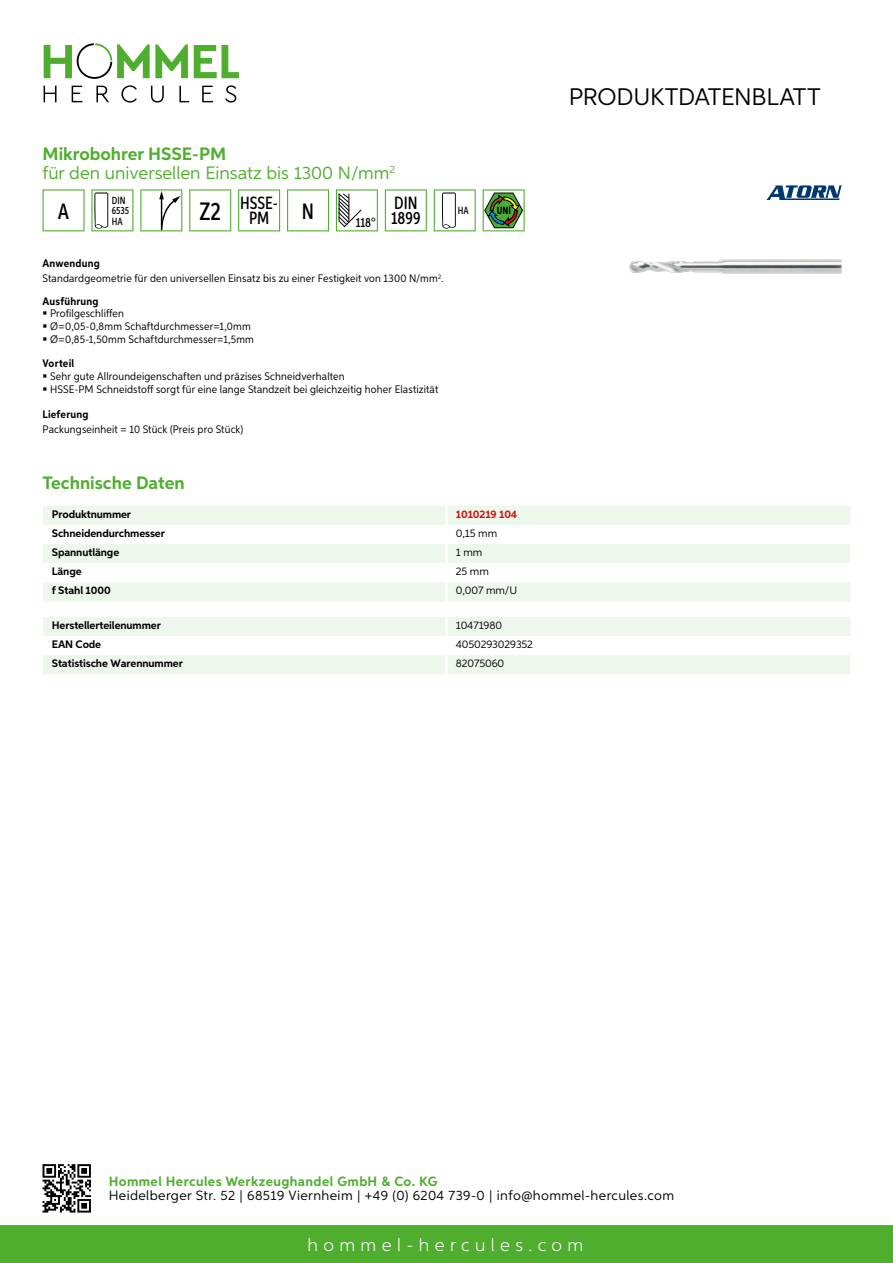
<style>
.page{position:relative;width:893px;height:1263px;background:#fff}
.page>*{position:absolute;margin:0;border:0;box-sizing:border-box;transform-origin:0 0}
.t1{font:24px "Aspira";letter-spacing:-.01em;color:#000}
.t2{font:500 22.2px "Aspira XX Nar";color:#000}
.t3{font:18px/19.8px "Aspira";color:#50ae2f}
.t4{font:300 18px "Aspira";letter-spacing:.3em;color:#fff}
.t5{font:700 18px "Aspira";color:#50ae2f}
.t6{font:500 17.85px/14.9px "Aspira XX Nar";color:#000}
.t7{font:13.5px "Aspira";letter-spacing:.03em;color:#000}
.t8{font:700 13.5px "Aspira";letter-spacing:.03em;color:#50ae2f}
.t9{font:500 13.35px "Aspira XX Nar";color:#000}
.t10{font:10.95px/12.8px "Aspira Nar";letter-spacing:.015em;color:#000}
.t11{font:700 10.95px "Aspira";letter-spacing:-.01em;color:#000}
.t12{font:10.95px "Aspira";letter-spacing:-.01em;color:#000}
.t13{font:700 10.95px "Aspira Nar";letter-spacing:.02em;color:#000}
.t14{font:700 10.95px "Aspira";letter-spacing:-.01em;color:#cd1013}
.t15{font:500 10.35px/10.4px "Aspira XX Nar";color:#000}
.t16{font:700 10.35px "Aspira XX Nar";color:#000}
.s1{font-weight:700}
.s2{font-size:25.2px}
</style>
<div class="page">
<div style="left:0;top:1226px;width:893px;height:37px;background:#50ae2f"></div>
<svg style="left:43px;top:1164px;width:48px;height:48px"></svg>
<svg style="left:194px;top:45px;width:45px;height:33px"></svg>
<svg style="left:44px;top:43px;width:144px;height:36px"></svg>
<svg style="left:44px;top:86px;width:13px;height:16px"></svg>
<svg style="left:72px;top:86px;width:10px;height:16px"></svg>
<svg style="left:96px;top:86px;width:13px;height:16px"></svg>
<svg style="left:121px;top:85px;width:16px;height:18px"></svg>
<svg style="left:151px;top:86px;width:13px;height:17px"></svg>
<svg style="left:179px;top:86px;width:10px;height:16px"></svg>
<svg style="left:202px;top:86px;width:11px;height:16px"></svg>
<svg style="left:225px;top:85px;width:11px;height:18px"></svg>
<div style="left:43px;top:506px;width:807px;height:95px;background:#eef7eb"></div>
<svg style="left:43px;top:525px;width:807px;height:57px"></svg>
<hr style="left:445px;top:506px;width:3px;height:19px;background:#fff">
<hr style="left:445px;top:525px;width:3px;height:19px;background:#fff">
<hr style="left:445px;top:544px;width:3px;height:19px;background:#fff">
<hr style="left:445px;top:563px;width:3px;height:19px;background:#fff">
<hr style="left:445px;top:582px;width:3px;height:19px;background:#fff">
<svg style="left:43px;top:617px;width:807px;height:57px"></svg>
<hr style="left:445px;top:655px;width:3px;height:19px;background:#fff">
<svg style="left:43px;top:189px;width:42px;height:42px"></svg>
<svg style="left:91px;top:189px;width:42px;height:42px"></svg>
<svg style="left:140px;top:189px;width:42px;height:42px"></svg>
<svg style="left:189px;top:189px;width:42px;height:42px"></svg>
<svg style="left:238px;top:189px;width:42px;height:42px"></svg>
<svg style="left:287px;top:189px;width:42px;height:42px"></svg>
<svg style="left:336px;top:189px;width:42px;height:42px"></svg>
<svg style="left:385px;top:189px;width:42px;height:42px"></svg>
<svg style="left:434px;top:189px;width:42px;height:42px"></svg>
<svg style="left:483px;top:189px;width:42px;height:42px"></svg>
<img style="left:629px;top:259px;width:213px;height:14px">
<svg style="left:766px;top:185px;width:76px;height:15px"></svg>
<h3 class="t3" style="left:43px;top:143px;width:354px"><span class="s1">Mikrobohrer HSSE-PM<br></span>für den universellen Einsatz bis 1300 N/mm<sup>2</sup></h3>
<h2 class="t2" style="left:58px;top:197px;width:13px">A</h2>
<p class="t15" style="left:112px;top:195px;width:19px">DIN<br>6535<br>HA</p>
<h3 class="t6" style="left:249px;top:196px;width:31px;text-indent:-49px"><span class="s2">Z2</span> HSSE-<br>PM</h3>
<h2 class="t2" style="left:302px;top:197px;width:14px">N</h2>
<p class="t9" style="left:356px;top:215px;width:21px">118°</p>
<h3 class="t6" style="left:391px;top:196px;width:31px">DIN<br>1899</h3>
<p class="t15" style="left:458px;top:205px;width:12px">HA</p>
<p class="t16" style="left:497px;top:205px;width:16px">UNI</p>
<p class="t10" style="left:43px;top:256px;width:402px;line-height:15.1px"><span class="s1">Anwendung<br></span>Standardgeometrie für den universellen Einsatz bis zu einer Festigkeit von 1300 N/mm<sup>2</sup>.</p>
<p class="t13" style="left:43px;top:294px;width:58px">Ausführung</p>
<p class="t10" style="left:50px;top:307px;width:205px">Profilgeschliffen<br>Ø=0,05-0,8mm Schaftdurchmesser=1,0mm<br>Ø=0,85-1,50mm Schaftdurchmesser=1,5mm</p>
<p class="t13" style="left:43px;top:357px;width:33px">Vorteil</p>
<p class="t10" style="left:50px;top:370px;width:390px">Sehr gute Allroundeigenschaften und präzises Schneidverhalten<br>HSSE-PM Schneidstoff sorgt für eine lange Standzeit bei gleichzeitig hoher Elastizität</p>
<p class="t13" style="left:43px;top:407px;width:47px">Lieferung</p>
<p class="t10" style="left:43px;top:423px;width:202px">Packungseinheit = 10 Stück (Preis pro Stück)</p>
<h3 class="t5" style="left:43px;top:472px;width:144px">Technische Daten</h3>
<p class="t11" style="left:52px;top:507px;width:81px">Produktnummer</p>
<p class="t14" style="left:456px;top:507px;width:63px">1010219 104</p>
<p class="t11" style="left:52px;top:526px;width:115px">Schneidendurchmesser</p>
<p class="t12" style="left:456px;top:526px;width:43px">0,15 mm</p>
<p class="t11" style="left:52px;top:545px;width:69px">Spannutlänge</p>
<p class="t12" style="left:456px;top:545px;width:28px">1 mm</p>
<p class="t11" style="left:52px;top:565px;width:31px">Länge</p>
<p class="t12" style="left:456px;top:565px;width:35px">25 mm</p>
<p class="t11" style="left:52px;top:584px;width:60px">f Stahl 1000</p>
<p class="t12" style="left:456px;top:584px;width:61px">0,007 mm/U</p>
<p class="t11" style="left:52px;top:618px;width:111px">Herstellerteilenummer</p>
<p class="t12" style="left:456px;top:618px;width:48px">10471980</p>
<p class="t11" style="left:52px;top:637px;width:51px">EAN Code</p>
<p class="t12" style="left:456px;top:637px;width:79px">4050293029352</p>
<p class="t11" style="left:52px;top:656px;width:132px">Statistische Warennummer</p>
<p class="t12" style="left:456px;top:657px;width:50px">82075060</p>
<h1 class="t1" style="left:569px;top:82px;width:253px">Produktdatenblatt</h1>
<p class="t8" style="left:109px;top:1172px;width:330px">Hommel Hercules Werkzeughandel GmbH &amp; Co. KG</p>
<p class="t7" style="left:109px;top:1187px;width:567px">Heidelberger Str. 52 | 68519 Viernheim | +49 (0) 6204 739-0 | info@hommel-hercules.com</p>
<h3 class="t4" style="left:307px;top:1234px;width:277px">hommel-hercules.com</h3>
</div>
